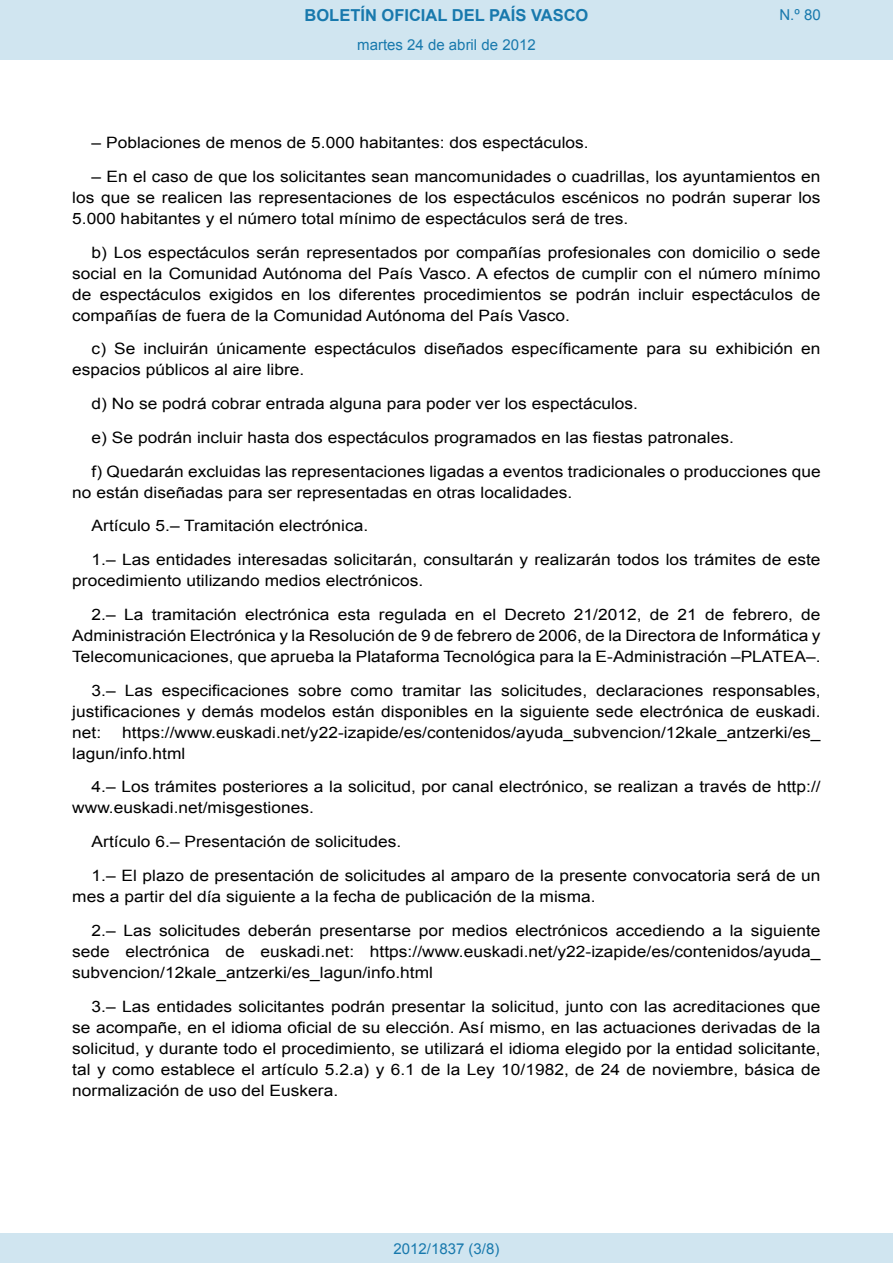
<style>
.page{position:relative;width:893px;height:1263px;background:#fff}
.page>*{position:absolute;margin:0;border:0;box-sizing:border-box;transform-origin:0 0}
.t1{font:700 16.5px "Arial";color:#1879ad}
.BOPVDetalle{font:15.6px/21px "Arial";color:#000;text-align:justify;scale:1.11 1}
.Paginacion_Centro{font:15px "Arial";color:#1879ad}
</style>
<div class="page">
<div style="left:0;top:0;width:893px;height:60px;background:#d0e5f0"></div>
<div style="left:0;top:1233px;width:893px;height:30px;background:#d0e5f0"></div>
<p class="t1" style="left:305px;top:4px;width:285px">BOLETÍN OFICIAL DEL PAÍS VASCO</p>
<p class="Paginacion_Centro" style="left:357px;top:35px;width:180px">martes 24 de abril de 2012</p>
<p class="Paginacion_Centro" style="left:779px;top:5px;width:43px">N.º 80</p>
<p class="BOPVDetalle" style="left:92px;top:132px;width:449px">– Poblaciones de menos de 5.000 habitantes: dos espectáculos.</p>
<p class="BOPVDetalle" style="left:72px;top:166px;width:676px;text-indent:19px">– En el caso de que los solicitantes sean mancomunidades o cuadrillas, los ayuntamientos en los que se realicen las representaciones de los espectáculos escénicos no podrán superar los 5.000 habitantes y el número total mínimo de espectáculos será de tres.</p>
<p class="BOPVDetalle" style="left:72px;top:242px;width:676px;text-indent:19px">b) Los espectáculos serán representados por compañías profesionales con domicilio o sede social en la Comunidad Autónoma del País Vasco. A efectos de cumplir con el número mínimo de espectáculos exigidos en los diferentes procedimientos se podrán incluir espectáculos de compañías de fuera de la Comunidad Autónoma del País Vasco.</p>
<p class="BOPVDetalle" style="left:72px;top:339px;width:676px;text-indent:19px">c) Se incluirán únicamente espectáculos diseñados específicamente para su exhibición en espacios públicos al aire libre.</p>
<p class="BOPVDetalle" style="left:92px;top:393px;width:494px">d) No se podrá cobrar entrada alguna para poder ver los espectáculos.</p>
<p class="BOPVDetalle" style="left:92px;top:427px;width:580px">e) Se podrán incluir hasta dos espectáculos programados en las fiestas patronales.</p>
<p class="BOPVDetalle" style="left:72px;top:461px;width:676px;text-indent:19px">f) Quedarán excluidas las representaciones ligadas a eventos tradicionales o producciones que no están diseñadas para ser representadas en otras localidades.</p>
<p class="BOPVDetalle" style="left:92px;top:516px;width:251px">Artículo 5.– Tramitación electrónica.</p>
<p class="BOPVDetalle" style="left:72px;top:549px;width:676px;text-indent:19px">1.– Las entidades interesadas solicitarán, consultarán y realizarán todos los trámites de este procedimiento utilizando medios electrónicos.</p>
<p class="BOPVDetalle" style="left:72px;top:604px;width:676px;text-indent:19px">2.– La tramitación electrónica esta regulada en el Decreto 21/2012, de 21 de febrero, de Administración Electrónica y la Resolución de 9 de febrero de 2006, de la Directora de Informática y Telecomunicaciones, que aprueba la Plataforma Tecnológica para la E-Administración –PLATEA–.</p>
<p class="BOPVDetalle" style="left:72px;top:680px;width:676px;text-indent:19px">3.– Las especificaciones sobre como tramitar las solicitudes, declaraciones responsables, justificaciones y demás modelos están disponibles en la siguiente sede electrónica de euskadi. net:</p>
<p class="BOPVDetalle" style="left:72px;top:722px;width:676px;text-indent:50px">https://www.euskadi.net/y22-izapide/es/contenidos/ayuda_subvencion/12kale_antzerki/es_ lagun/info.html</p>
<p class="BOPVDetalle" style="left:72px;top:777px;width:676px;text-indent:19px">4.– Los trámites posteriores a la solicitud, por canal electrónico, se realizan a través de http:// www.euskadi.net/misgestiones.</p>
<p class="BOPVDetalle" style="left:92px;top:831px;width:280px">Artículo 6.– Presentación de solicitudes.</p>
<p class="BOPVDetalle" style="left:72px;top:865px;width:676px;text-indent:19px">1.– El plazo de presentación de solicitudes al amparo de la presente convocatoria será de un mes a partir del día siguiente a la fecha de publicación de la misma.</p>
<p class="BOPVDetalle" style="left:72px;top:920px;width:676px;text-indent:19px">2.– Las solicitudes deberán presentarse por medios electrónicos accediendo a la siguiente sede electrónica de euskadi.net: https://www.euskadi.net/y22-izapide/es/contenidos/ayuda_ subvencion/12kale_antzerki/es_lagun/info.html</p>
<p class="BOPVDetalle" style="left:72px;top:996px;width:676px;text-indent:19px">3.– Las entidades solicitantes podrán presentar la solicitud, junto con las acreditaciones que se acompañe, en el idioma oficial de su elección. Así mismo, en las actuaciones derivadas de la solicitud, y durante todo el procedimiento, se utilizará el idioma elegido por la entidad solicitante, tal y como establece el artículo 5.2.a) y 6.1 de la Ley 10/1982, de 24 de noviembre, básica de normalización de uso del Euskera.</p>
<p class="Paginacion_Centro" style="left:393px;top:1238px;width:107px">2012/1837 (3/8)</p>
</div>
